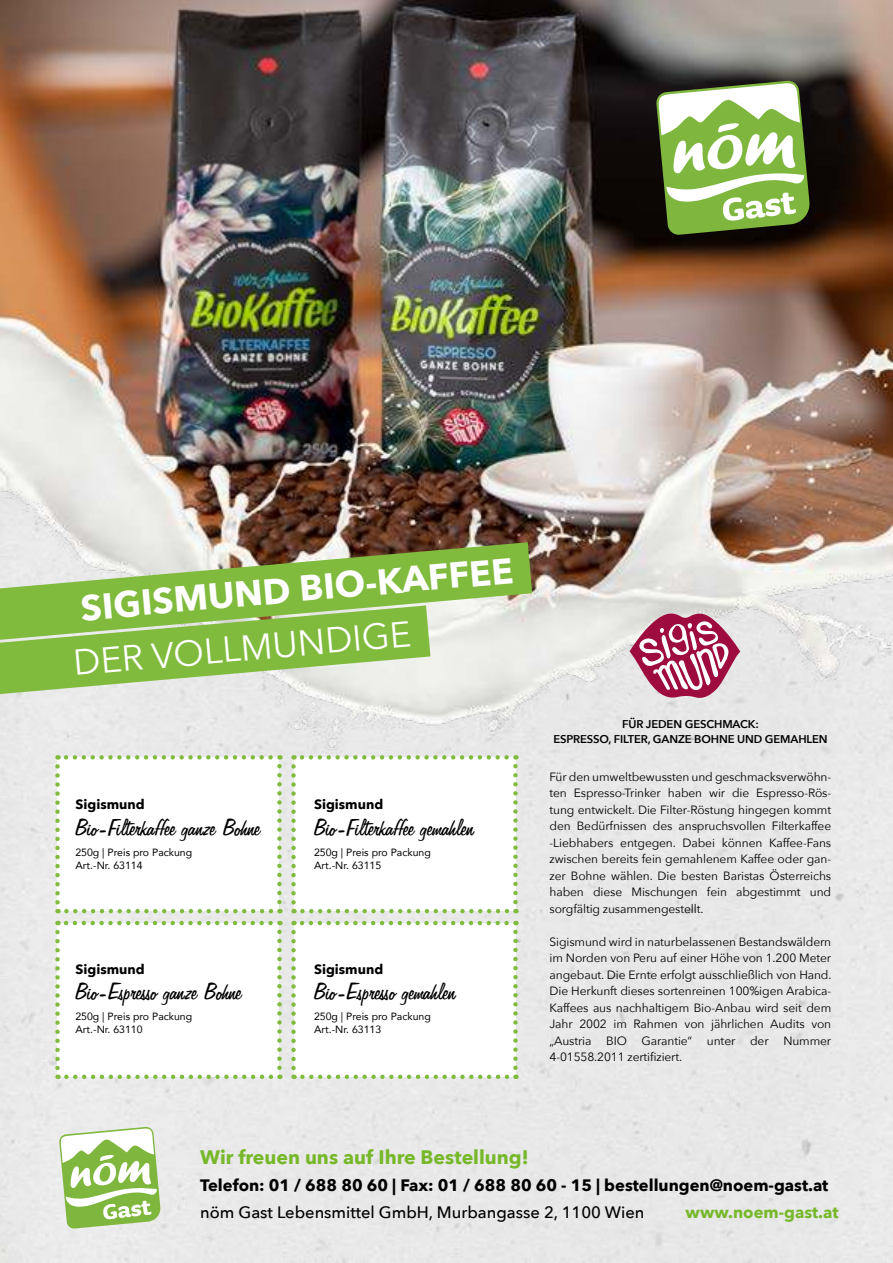
<style>
.page{position:relative;width:893px;height:1263px;background:#fff}
.page>*{position:absolute;margin:0;border:0;box-sizing:border-box;transform-origin:0 0}
.t1{font:700 36px "Avenir Next";color:#fff}
.t2{font:36px "Avenir Next";color:#fff}
.t3{font:27px "Freehand 575 BT Regular B";color:#000}
.t4{font:700 19.5px "Avenir Next";color:#77b82a}
.t5{font:700 16.5px "Avenir Next";color:#000}
.t6{font:500 16.5px "Avenir Next";color:#000}
.t7{font:700 16.5px "Avenir Next";color:#77b82a}
.t8{font:700 13.5px "Avenir Next";color:#000}
.t9{font:12px/16.5px "Avenir Next";letter-spacing:-.01em;color:#000;text-align:justify}
.t10{font:600 11.25px/15px "Avenir Next";letter-spacing:-.01em;color:#000;text-align:center}
.t11{font:10.5px/12.6px "Avenir";color:#000}
</style>
<div class="page">
<div style="left:0;top:753px;width:893px;height:510px;background:#e8e8e8"></div>
<img style="left:0;top:0;width:893px;height:753px">
<svg style="left:656px;top:81px;width:153px;height:154px"></svg>
<svg style="left:59px;top:1127px;width:101px;height:101px"></svg>
<svg style="left:0;top:542px;width:532px;height:98px;background:#a3c179"></svg>
<svg style="left:0;top:605px;width:430px;height:89px;background:#99c666"></svg>
<div style="left:294px;top:757px;width:221px;height:154px;background:#fff"></div>
<svg style="left:291px;top:766px;width:5px;height:147px"></svg>
<svg style="left:302px;top:909px;width:214px;height:4px"></svg>
<svg style="left:513px;top:755px;width:5px;height:147px"></svg>
<svg style="left:294px;top:755px;width:213px;height:5px"></svg>
<div style="left:294px;top:923px;width:221px;height:154px;background:#fff"></div>
<svg style="left:291px;top:932px;width:5px;height:147px"></svg>
<svg style="left:302px;top:1074px;width:214px;height:5px"></svg>
<svg style="left:513px;top:921px;width:5px;height:147px"></svg>
<svg style="left:294px;top:921px;width:213px;height:4px"></svg>
<div style="left:58px;top:757px;width:221px;height:154px;background:#fff"></div>
<svg style="left:55px;top:766px;width:5px;height:147px"></svg>
<svg style="left:66px;top:909px;width:214px;height:4px"></svg>
<svg style="left:277px;top:755px;width:5px;height:147px"></svg>
<svg style="left:58px;top:755px;width:213px;height:5px"></svg>
<div style="left:58px;top:923px;width:221px;height:154px;background:#fff"></div>
<svg style="left:55px;top:932px;width:5px;height:147px"></svg>
<svg style="left:66px;top:1074px;width:214px;height:5px"></svg>
<svg style="left:277px;top:921px;width:5px;height:147px"></svg>
<svg style="left:58px;top:921px;width:213px;height:4px"></svg>
<svg style="left:630px;top:614px;width:110px;height:84px"></svg>
<h1 class="t1" style="left:80px;top:593px;width:435px;rotate:-5deg">SIGISMUND BIO-KAFFEE</h1>
<h1 class="t2" style="left:72px;top:643px;width:340px;rotate:-5deg">DER VOLLMUNDIGE</h1>
<p class="t8" style="left:75px;top:799px;width:71px">Sigismund</p>
<h2 class="t3" style="left:75px;top:816px;width:187px">Bio-Filterkaffee ganze Bohne</h2>
<p class="t11" style="left:75px;top:847px;width:118px">250g | Preis pro Packung<br>Art.-Nr. 63114</p>
<p class="t8" style="left:75px;top:963px;width:71px">Sigismund</p>
<h2 class="t3" style="left:75px;top:980px;width:168px">Bio-Espresso ganze Bohne</h2>
<p class="t11" style="left:75px;top:1011px;width:118px">250g | Preis pro Packung<br>Art.-Nr. 63110</p>
<p class="t8" style="left:314px;top:799px;width:71px">Sigismund</p>
<h2 class="t3" style="left:314px;top:816px;width:162px">Bio-Filterkaffee gemahlen</h2>
<p class="t11" style="left:314px;top:847px;width:118px">250g | Preis pro Packung<br>Art.-Nr. 63115</p>
<p class="t8" style="left:314px;top:963px;width:71px">Sigismund</p>
<h2 class="t3" style="left:314px;top:980px;width:143px">Bio-Espresso gemahlen</h2>
<p class="t11" style="left:314px;top:1011px;width:118px">250g | Preis pro Packung<br>Art.-Nr. 63113</p>
<p class="t10" style="left:553px;top:716px;width:276px">FÜR JEDEN GESCHMACK:<br>ESPRESSO, FILTER, GANZE BOHNE UND GEMAHLEN</p>
<p class="t9" style="left:549px;top:769px;width:283px">Für den umweltbewussten und geschmacksverwöhn&shy;ten Espresso-Trinker haben wir die Espresso-Rös&shy;tung entwickelt. Die Filter-Röstung hingegen kommt den Bedürfnissen des anspruchsvollen Filterkaffee -Liebhabers entgegen. Dabei können Kaffee-Fans zwischen bereits fein gemahlenem Kaffee oder gan&shy;zer Bohne wählen. Die besten Baristas Österreichs haben diese Mischungen fein abgestimmt und sorgfältig zusammengestellt.</p>
<p class="t9" style="left:549px;top:934px;width:284px">Sigismund wird in naturbelassenen Bestandswäldern im Norden von Peru auf einer Höhe von 1.200 Meter angebaut. Die Ernte erfolgt ausschließlich von Hand.<br>Die Herkunft dieses sortenreinen 100%igen Arabica-Kaffees aus nachhaltigem Bio-Anbau wird seit dem Jahr 2002 im Rahmen von jährlichen Audits von „Austria BIO Garantie“ unter der Nummer 4-01558.2011 zertifiziert.</p>
<h3 class="t4" style="left:200px;top:1149px;width:330px">Wir freuen uns auf Ihre Bestellung!</h3>
<h3 class="t5" style="left:200px;top:1179px;width:630px">Telefon: 01 / 688 80 60 | Fax: 01 / 688 80 60 - 15 | bestellungen@noem-gast.at</h3>
<h3 class="t6" style="left:200px;top:1206px;width:446px">nöm Gast Lebensmittel GmbH, Murbangasse 2, 1100 Wien</h3>
<h3 class="t7" style="left:686px;top:1206px;width:154px">www.noem-gast.at</h3>
</div>
